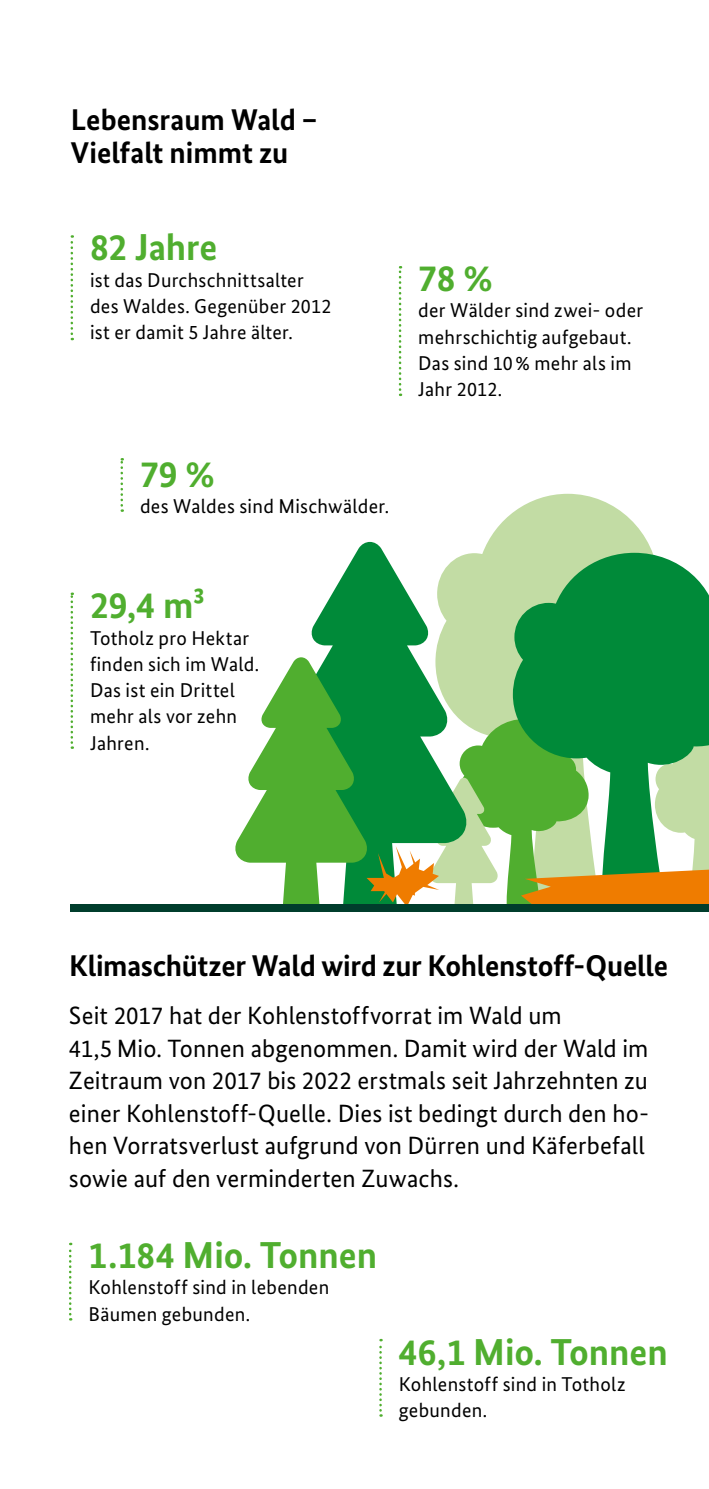
<style>
.page{position:relative;width:709px;height:1489px;background:#fff}
.page>*{position:absolute;margin:0;border:0;box-sizing:border-box;transform-origin:0 0}
.Infokasten_Fließtext{font:700 37.5px "Bundes Sans";color:#50ae2f}
.Infokasten_Überschrift{font:700 30px/32.5px "Bundes Sans";letter-spacing:-.01em;color:#000}
.Infokasten_Subhead{font:25px/32.5px "Bundes Sans";letter-spacing:.005em;color:#000}
.Infokasten_Fließtext-2{font:20px/26.2px "Bundes Sans";letter-spacing:.015em;color:#000}
</style>
<div class="page">
<svg style="left:71px;top:235px;width:2px;height:105px"></svg>
<svg style="left:399px;top:266px;width:2px;height:130px"></svg>
<svg style="left:71px;top:592px;width:2px;height:156px"></svg>
<svg style="left:120px;top:458px;width:3px;height:54px"></svg>
<svg style="left:69px;top:1242px;width:2px;height:78px"></svg>
<svg style="left:379px;top:1338px;width:3px;height:78px"></svg>
<svg style="left:467px;top:494px;width:186px;height:121px;fill:#c2dca4"></svg>
<svg style="left:320px;top:542px;width:147px;height:73px"></svg>
<svg style="left:513px;top:553px;width:196px;height:62px;background:#49a965"></svg>
<svg style="left:235px;top:615px;width:474px;height:289px"></svg>
<div style="left:71px;top:904px;width:638px;height:7px;background:#003d2c"></div>
<h1 class="Infokasten_Überschrift" style="left:71px;top:103px;width:248px">Lebensraum Wald −<br>Vielfalt nimmt zu</h1>
<p class="Infokasten_Fließtext" style="left:90px;top:224px;width:129px">82 Jahre</p>
<p class="Infokasten_Fließtext-2" style="left:90px;top:266px;width:243px">ist das Durchschnittsalter des Waldes. Gegenüber 2012 ist er damit 5 Jahre älter.</p>
<p class="Infokasten_Fließtext" style="left:140px;top:451px;width:76px">79 %</p>
<p class="Infokasten_Fließtext-2" style="left:140px;top:492px;width:250px">des Waldes sind Mischwälder.</p>
<p class="Infokasten_Fließtext" style="left:90px;top:582px;width:116px">29,4 m³</p>
<p class="Infokasten_Fließtext-2" style="left:90px;top:624px;width:171px">Totholz pro Hektar finden sich im Wald.<br>Das ist ein Drittel mehr als vor zehn<br>Jahren.</p>
<p class="Infokasten_Fließtext" style="left:418px;top:255px;width:76px">78 %</p>
<p class="Infokasten_Fließtext-2" style="left:418px;top:297px;width:226px">der Wälder sind zwei- oder mehrschichtig aufgebaut.<br>Das sind 10% mehr als im<br>Jahr 2012.</p>
<h1 class="Infokasten_Überschrift" style="left:69px;top:948px;width:600px">Klimaschützer Wald wird zur Kohlenstoff-Quelle</h1>
<p class="Infokasten_Subhead" style="left:69px;top:999px;width:581px">Seit 2017 hat der Kohlenstoffvorrat im Wald um<br>41,5 Mio. Tonnen abgenommen. Damit wird der Wald im Zeitraum von 2017 bis 2022 erstmals seit Jahrzehnten zu einer Kohlenstoff-Quelle. Dies ist bedingt durch den ho&shy;hen Vorratsverlust aufgrund von Dürren und Käferbefall sowie auf den verminderten Zuwachs.</p>
<p class="Infokasten_Fließtext" style="left:88px;top:1232px;width:290px">1.184 Mio. Tonnen</p>
<p class="Infokasten_Fließtext-2" style="left:88px;top:1273px;width:242px">Kohlenstoff sind in lebenden<br>Bäumen gebunden.</p>
<p class="Infokasten_Fließtext" style="left:399px;top:1328px;width:271px">46,1 Mio. Tonnen</p>
<p class="Infokasten_Fließtext-2" style="left:399px;top:1370px;width:228px">Kohlenstoff sind in Totholz gebunden.</p>
</div>
